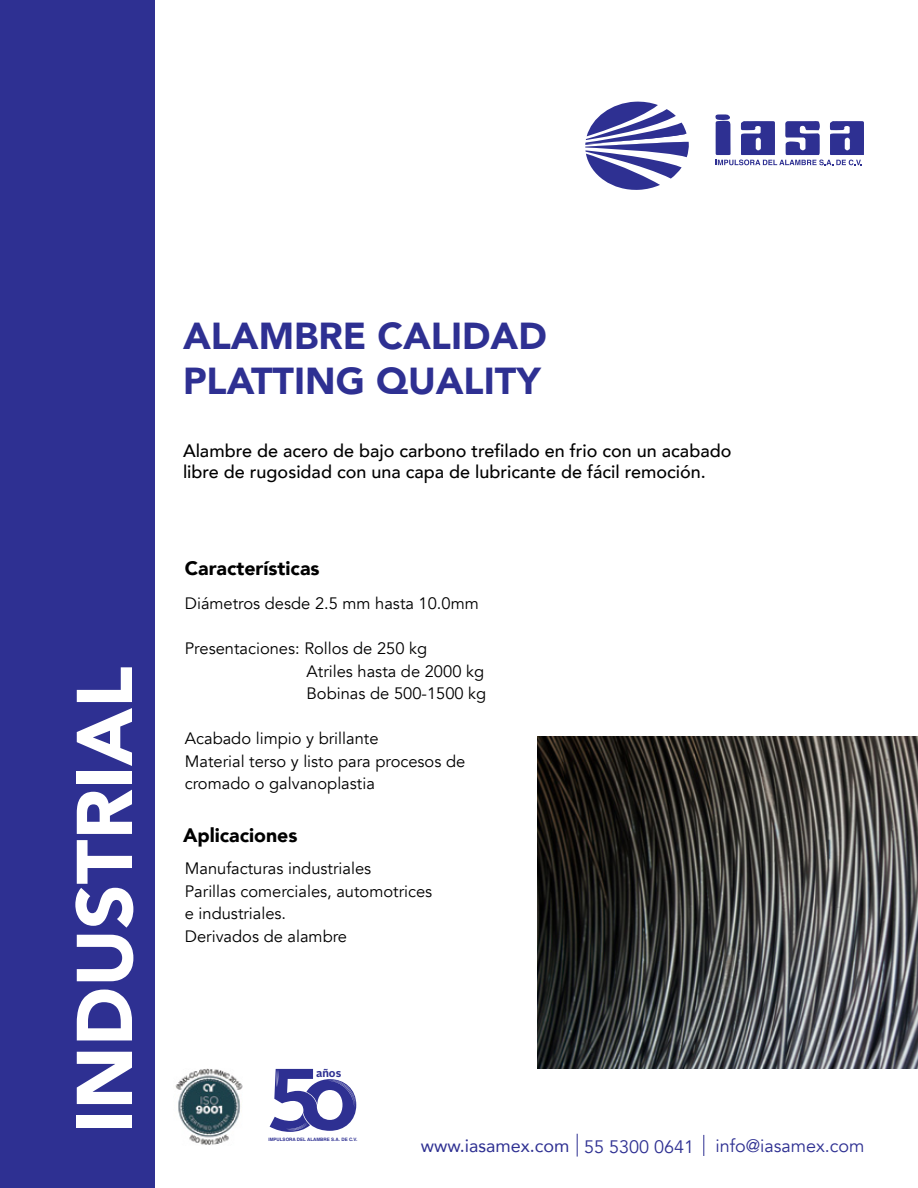
<style>
.page{position:relative;width:918px;height:1188px;background:#fff}
.page>*{position:absolute;margin:0;border:0;box-sizing:border-box;transform-origin:0 0}
.t1{font:900 78px "Avenir";color:#fff}
.t2{font:900 37.5px/45px "Avenir";color:#2e3092}
.t3{font:900 19.5px "Avenir";color:#000}
.t4{font:500 18px/21.6px "Avenir";color:#000}
.t5{font:18px "Avenir";color:#2e3092}
.t6{font:16.5px/22.5px "Avenir";color:#000}
.t7{font:700 10.95px "Alright Sans";color:#2e3092}
.t8{font:700 4.5px "Helvetica";color:#2e3092}
.s1{font-style:inherit}
</style>
<div class="page">
<div style="left:0;top:0;width:155px;height:1188px;background:#2e3092"></div>
<svg style="left:585px;top:102px;width:104px;height:88px"></svg>
<svg style="left:715px;top:114px;width:149px;height:51px"></svg>
<img style="left:175px;top:1069px;width:68px;height:76px">
<svg style="left:577px;top:1134px;width:1px;height:23px"></svg>
<svg style="left:703px;top:1135px;width:1px;height:21px"></svg>
<svg style="left:270px;top:1069px;width:86px;height:63px"></svg>
<img style="left:538px;top:736px;width:380px;height:333px">
<h1 class="t1" style="left:38px;top:1133px;width:468px;rotate:-90deg">INDUSTRIAL</h1>
<h2 class="t2" style="left:183px;top:312px;width:365px">ALAMBRE CALIDAD<br>PLATTING QUALITY</h2>
<p class="t4" style="left:183px;top:439px;width:550px">Alambre de acero de bajo carbono trefilado en frio con un acabado libre de rugosidad con una capa de lubricante de fácil remoción.</p>
<p class="t3" style="left:185px;top:552px;width:136px">Características</p>
<p class="t6" style="left:185px;top:592px;width:296px">Diámetros desde 2.5 mm hasta 10.0mm</p>
<p class="t6" style="left:307px;top:637px;width:181px;text-indent:-122px">Presentaciones: Rollos de 250 kg<br>Atriles hasta de 2000 kg<br>Bobinas de 500-1500 kg</p>
<p class="t6" style="left:185px;top:727px;width:282px">Acabado limpio y brillante<br>Material terso y listo para procesos de cromado o galvanoplastia</p>
<p class="t3" style="left:183px;top:819px;width:116px">Aplicaciones</p>
<p class="t6" style="left:185px;top:857px;width:249px">Manufacturas industriales<br>Parillas comerciales, automotrices e industriales.<br>Derivados de alambre</p>
<p class="t7" style="left:316px;top:1066px;width:27px">años</p>
<p class="t8" style="left:268px;top:1135px;width:91px">IMPULSORA DEL ALAMBRE S.A. DE C.V.</p>
<p class="t5" style="left:421px;top:1135px;width:445px"><span class="s1">www.iasamex.com</span> 55 5300 0641 info@iasamex.com</p>
</div>
